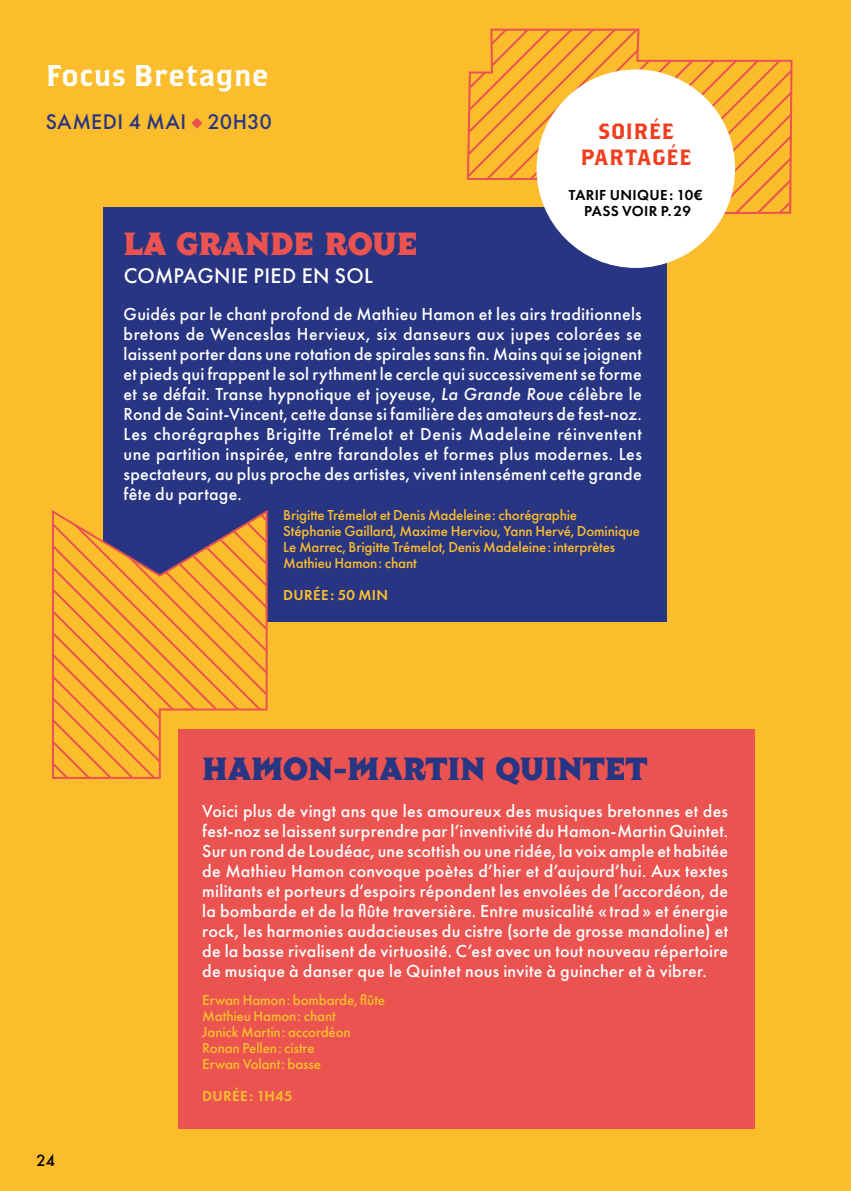
<style>
.page{position:relative;width:851px;height:1191px;background:#fff}
.page>*{position:absolute;margin:0;border:0;box-sizing:border-box;transform-origin:0 0}
.t1{font:700 40px "Sans Merci";letter-spacing:.01em;color:#283583}
.t2{font:700 40px "Sans Merci";letter-spacing:.005em;color:#ea5350}
.t3{font:30px "Brothers OT";letter-spacing:.005em;color:#fff}
.t4{font:500 22px "Futura PT";letter-spacing:.015em;color:#fff}
.t5{font:500 22px "Futura PT";letter-spacing:.015em;color:#283583}
.t6{font:22px/26px "Brothers OT";letter-spacing:.02em;color:#ef3e1d;text-align:center}
.t7{font:500 18px/20px "Futura PT";letter-spacing:.015em;color:#fff;text-align:justify}
.t8{font:500 15px/16px "Futura PT";letter-spacing:-.01em;color:#fbbd2c}
.t9{font:600 15px/16px "Futura PT";letter-spacing:.02em;color:#000;text-align:center}
.t10{font:600 15px "Futura PT";letter-spacing:.02em;color:#fbbd2c}
.t11{font:500 15px "Futura";color:#000}
.s1{font-style:italic}
</style>
<div class="page">
<div style="left:0;top:0;width:850px;height:1191px;background:#fbbd2c"></div>
<div style="left:178px;top:729px;width:576px;height:399px;background:#ea5350"></div>
<div style="left:103px;top:207px;width:563px;height:414px;background:#283583"></div>
<svg style="left:467px;top:28px;width:326px;height:186px"></svg>
<svg style="left:191px;top:118px;width:11px;height:11px"></svg>
<div style="left:536px;top:69px;width:199px;height:199px;background:#fff;border-radius:50%"></div>
<svg style="left:52px;top:510px;width:216px;height:269px"></svg>
<h2 class="t3" style="left:46px;top:62px;width:224px">Focus Bretagne</h2>
<p class="t5" style="left:46px;top:108px;width:227px">SAMEDI 4 MAI 20H30</p>
<p class="t6" style="left:580px;top:119px;width:112px">SOIRÉE<br>PARTAGÉE</p>
<p class="t9" style="left:569px;top:187px;width:135px">TARIF UNIQUE: 10€<br>PASS VOIR P.29</p>
<h1 class="t2" style="left:124px;top:221px;width:296px">LA GRANDE ROUE</h1>
<p class="t4" style="left:124px;top:262px;width:251px">COMPAGNIE PIED EN SOL</p>
<p class="t7" style="left:124px;top:303px;width:519px">Guidés par le chant profond de Mathieu Hamon et les airs traditionnels bretons de Wenceslas Hervieux, six danseurs aux jupes colorées se laissent porter dans une rotation de spirales sans fin. Mains qui se joignent et pieds qui frappent le sol rythment le cercle qui successivement se forme et se défait. Transe hypnotique et joyeuse, <span class="s1">La Grande Roue</span> célèbre le Rond de Saint-Vincent, cette danse si familière des amateurs de fest-noz.<br>Les chorégraphes Brigitte Trémelot et Denis Madeleine réinventent une partition inspirée, entre farandoles et formes plus modernes. Les spectateurs, au plus proche des artistes, vivent intensément cette grande fête du partage.</p>
<p class="t8" style="left:283px;top:507px;width:358px">Brigitte Trémelot et Denis Madeleine: chorégraphie<br>Stéphanie Gaillard, Maxime Herviou, Yann Hervé, Dominique Le Marrec, Brigitte Trémelot, Denis Madeleine: interprètes Mathieu Hamon: chant</p>
<p class="t10" style="left:283px;top:586px;width:106px">DURÉE: 50 MIN</p>
<p class="t11" style="left:37px;top:1150px;width:20px">24</p>
<h1 class="t1" style="left:202px;top:747px;width:446px">HAMON-MARTIN QUINTET</h1>
<p class="t7" style="left:202px;top:801px;width:527px">Voici plus de vingt ans que les amoureux des musiques bretonnes et des fest-noz se laissent surprendre par l’inventivité du Hamon-Martin Quintet.<br>Sur un rond de Loudéac, une scottish ou une ridée, la voix ample et habitée de Mathieu Hamon convoque poètes d’hier et d’aujourd’hui. Aux textes militants et porteurs d’espoirs répondent les envolées de l’accordéon, de la bombarde et de la flûte traversière. Entre musicalité «trad» et énergie rock, les harmonies audacieuses du cistre (sorte de grosse mandoline) et de la basse rivalisent de virtuosité. C’est avec un tout nouveau répertoire de musique à danser que le Quintet nous invite à guincher et à vibrer.</p>
<p class="t8" style="left:202px;top:991px;width:184px">Erwan Hamon: bombarde, flûte<br>Mathieu Hamon: chant<br>Janick Martin: accordéon<br>Ronan Pellen: cistre<br>Erwan Volant: basse</p>
<p class="t10" style="left:202px;top:1086px;width:92px">DURÉE: 1H45</p>
</div>
